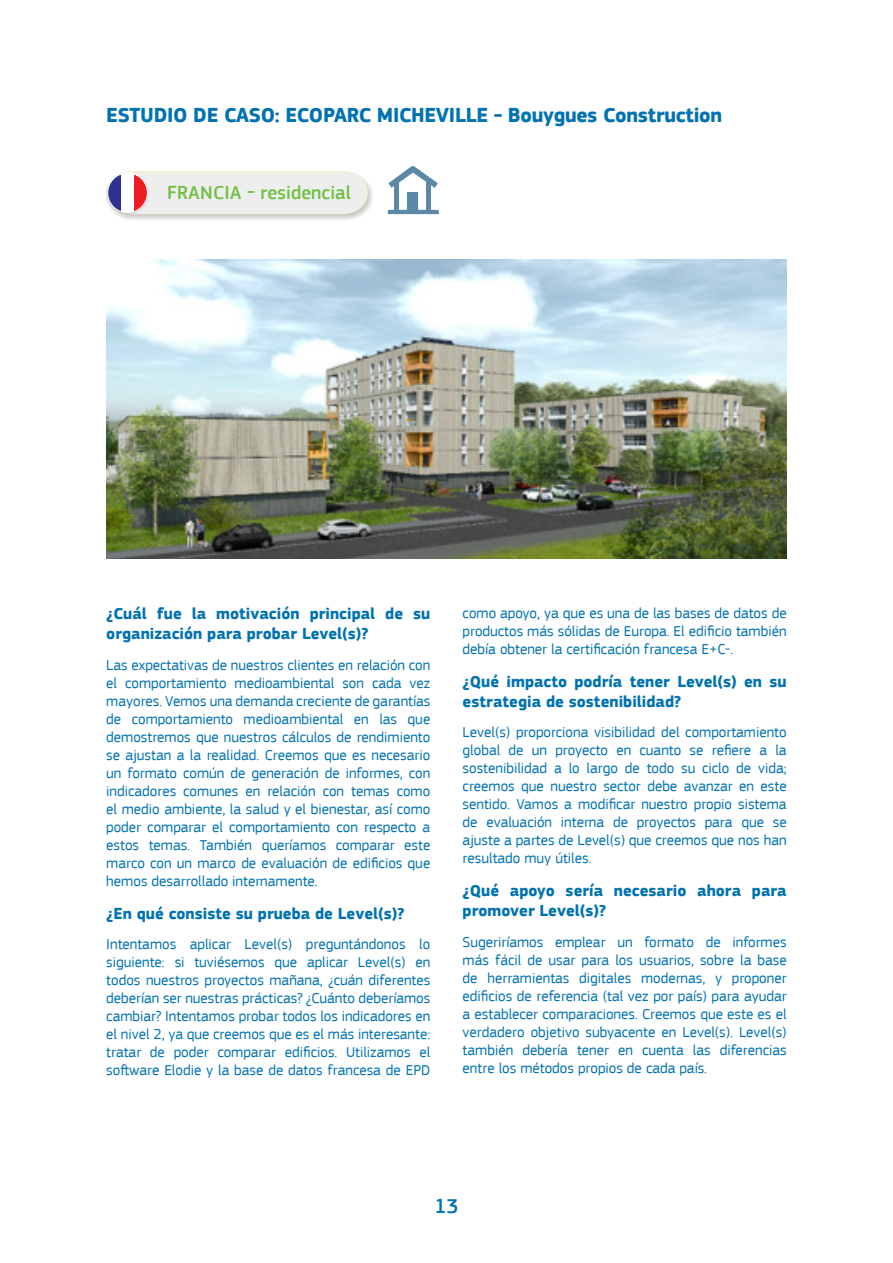
<style>
.page{position:relative;width:893px;height:1263px;background:#fff}
.page>*{position:absolute;margin:0;border:0;box-sizing:border-box;transform-origin:0 0}
.subtitle{font:700 21px "EC Square Sans Pro";letter-spacing:-.015em;color:#0072b1}
.t1{font:500 21px "EC Square Sans Pro";color:#0072b1}
.Chapter_Title{font:500 19.5px "EC Square Sans Pro";color:#71bf44}
.Style_de_paragraphe{font:700 16.5px/19.8px "EC Square Sans Pro";color:#0072b1}
.Style_de_paragraphe-2{font:15px/18px "EC Square Sans Pro";color:#0072b1;text-align:justify}
</style>
<div class="page">
<img style="left:106px;top:260px;width:681px;height:298px">
<div style="left:104px;top:170px;width:271px;height:52px;background:#231f20;opacity:.25"></div>
<svg style="left:106px;top:172px;width:262px;height:42px;background:#e7e1e4"></svg>
<svg style="left:388px;top:166px;width:50px;height:22px"></svg>
<div style="left:408px;top:192px;width:10px;height:18px;background:#5b88a5"></div>
<div style="left:394px;top:182px;width:5px;height:29px;background:#5b88a5"></div>
<hr style="left:427px;top:181px;width:4px;height:29px;background:#5b88a5">
<svg style="left:388px;top:210px;width:51px;height:4px"></svg>
<p class="subtitle" style="left:106px;top:103px;width:617px">ESTUDIO DE CASO: ECOPARC MICHEVILLE - Bouygues Construction</p>
<p class="Chapter_Title" style="left:167px;top:182px;width:185px">FRANCIA - residencial</p>
<p class="Style_de_paragraphe" style="left:106px;top:605px;width:326px">¿Cuál fue la motivación principal de su organización para probar Level(s)?</p>
<p class="Style_de_paragraphe-2" style="left:106px;top:656px;width:326px">Las expectativas de nuestros clientes en relación con el comportamiento medioambiental son cada vez mayores. Vemos una demanda creciente de garantías de comportamiento medioambiental en las que demostremos que nuestros cálculos de rendimiento se ajustan a la realidad. Creemos que es necesario un formato común de generación de informes, con indicadores comunes en relación con temas como el medio ambiente, la salud y el bienestar, así como poder comparar el comportamiento con respecto a estos temas. También queríamos comparar este marco con un marco de evaluación de edificios que hemos desarrollado internamente.</p>
<p class="Style_de_paragraphe" style="left:106px;top:904px;width:300px">¿En qué consiste su prueba de Level(s)?</p>
<p class="Style_de_paragraphe-2" style="left:106px;top:935px;width:326px">Intentamos aplicar Level(s) preguntándonos lo siguiente: si tuviésemos que aplicar Level(s) en todos nuestros proyectos mañana, ¿cuán diferentes deberían ser nuestras prácticas? ¿Cuánto deberíamos cambiar? Intentamos probar todos los indicadores en el nivel 2, ya que creemos que es el más interesante: tratar de poder comparar edificios. Utilizamos el software Elodie y la base de datos francesa de EPD</p>
<p class="Style_de_paragraphe-2" style="left:463px;top:604px;width:326px">como apoyo, ya que es una de las bases de datos de productos más sólidas de Europa. El edificio también debía obtener la certificación francesa E+C-.</p>
<p class="Style_de_paragraphe" style="left:463px;top:672px;width:325px">¿Qué impacto podría tener Level(s) en su estrategia de sostenibilidad?</p>
<p class="Style_de_paragraphe-2" style="left:463px;top:723px;width:326px">Level(s) proporciona visibilidad del comportamiento global de un proyecto en cuanto se refiere a la sostenibilidad a lo largo de todo su ciclo de vida; creemos que nuestro sector debe avanzar en este sentido. Vamos a modificar nuestro propio sistema de evaluación interna de proyectos para que se ajuste a partes de Level(s) que creemos que nos han resultado muy útiles.</p>
<p class="Style_de_paragraphe" style="left:463px;top:881px;width:326px">¿Qué apoyo sería necesario ahora para promover Level(s)?</p>
<p class="Style_de_paragraphe-2" style="left:463px;top:933px;width:326px">Sugeriríamos emplear un formato de informes más fácil de usar para los usuarios, sobre la base de herramientas digitales modernas, y proponer edificios de referencia (tal vez por país) para ayudar a establecer comparaciones. Creemos que este es el verdadero objetivo subyacente en Level(s). Level(s) también debería tener en cuenta las diferencias entre los métodos propios de cada país.</p>
<h1 class="t1" style="left:434px;top:1194px;width:26px">13</h1>
</div>
